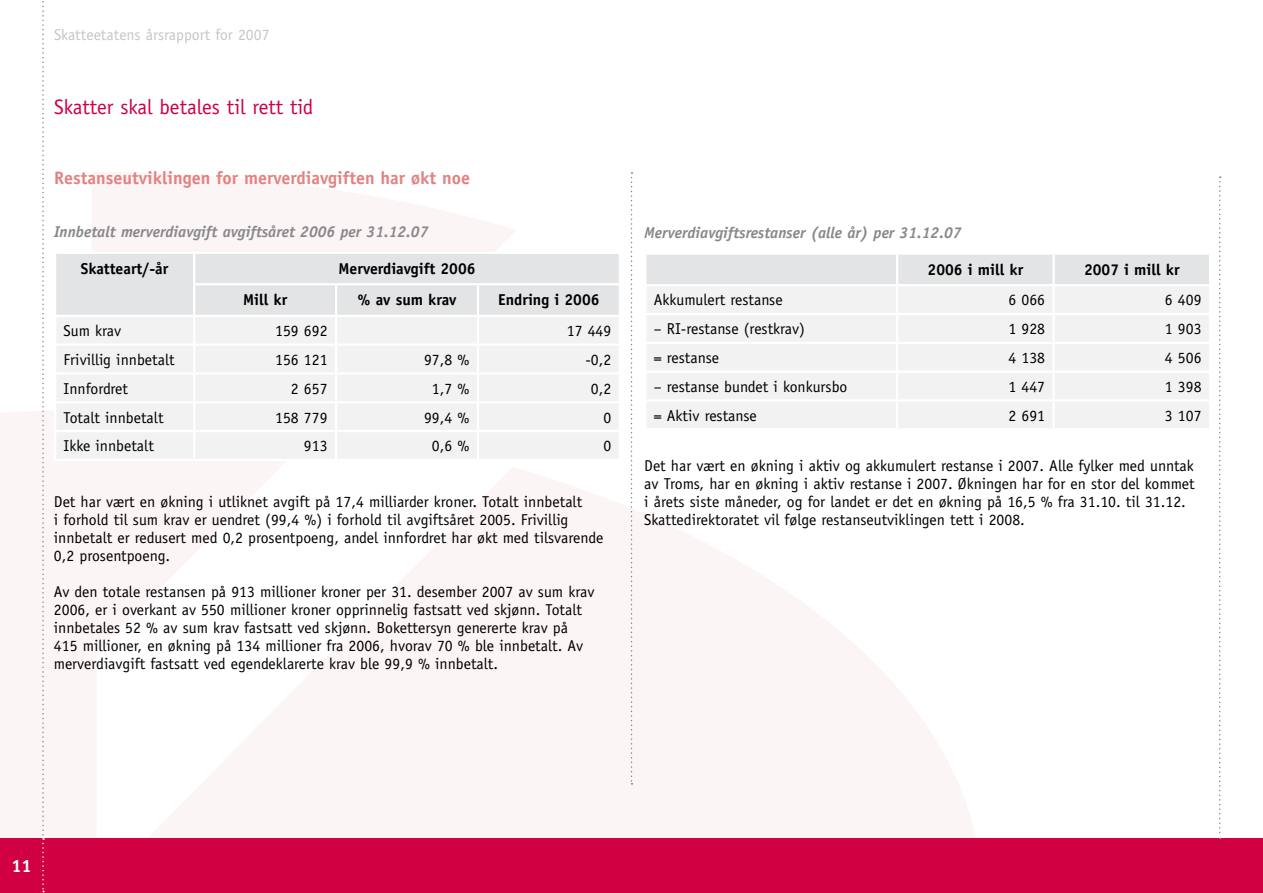
<style>
.page{position:relative;width:1263px;height:893px;background:#fff}
.page>*{position:absolute;margin:0;border:0;box-sizing:border-box;transform-origin:0 0}
.t1{font:21px "Officina Sans";color:#d00043}
.t2{font:700 18px "Officina Sans";color:#e28382}
.t3{font:700 18px "Officina Sans";color:#fff}
.t4{font:15.75px/18px "Officina Sans";color:#000}
.t5{font:italic 700 15.75px "Officina Sans";color:#87888a}
.t6{font:700 15.75px "Officina Sans";color:#000}
.t7{font:15.75px "Officina Sans";color:#c5c6c8}
</style>
<div class="page">
<div style="left:0;top:839px;width:1263px;height:54px;background:#d00043"></div>
<svg style="left:42px;top:1px;width:2px;height:891px"></svg>
<svg style="left:631px;top:172px;width:1px;height:613px"></svg>
<svg style="left:1219px;top:176px;width:2px;height:663px"></svg>
<div style="left:56px;top:254px;width:563px;height:61px;background:#e3e4e5"></div>
<div style="left:57px;top:317px;width:561px;height:142px;background:#f2f2f3"></div>
<hr style="left:193px;top:285px;width:2px;height:30px;background:#fff">
<hr style="left:193px;top:317px;width:2px;height:26px;background:#fff">
<hr style="left:193px;top:346px;width:2px;height:26px;background:#fff">
<hr style="left:193px;top:375px;width:2px;height:26px;background:#fff">
<hr style="left:193px;top:403px;width:2px;height:27px;background:#fff">
<hr style="left:193px;top:432px;width:2px;height:27px;background:#fff">
<hr style="left:193px;top:254px;width:2px;height:29px;background:#fff">
<hr style="left:335px;top:285px;width:2px;height:30px;background:#fff">
<hr style="left:477px;top:285px;width:2px;height:30px;background:#fff">
<hr style="left:193px;top:283px;width:143px;height:2px;background:#fff">
<hr style="left:336px;top:283px;width:142px;height:2px;background:#fff">
<hr style="left:478px;top:283px;width:143px;height:2px;background:#fff">
<hr style="left:335px;top:317px;width:2px;height:26px;background:#fff">
<hr style="left:477px;top:317px;width:2px;height:26px;background:#fff">
<hr style="left:54px;top:343px;width:140px;height:3px;background:#fff">
<hr style="left:194px;top:343px;width:142px;height:3px;background:#fff">
<hr style="left:336px;top:343px;width:142px;height:3px;background:#fff">
<hr style="left:335px;top:346px;width:2px;height:26px;background:#fff">
<hr style="left:478px;top:343px;width:143px;height:3px;background:#fff">
<hr style="left:477px;top:346px;width:2px;height:26px;background:#fff">
<hr style="left:54px;top:372px;width:140px;height:3px;background:#fff">
<hr style="left:194px;top:372px;width:142px;height:3px;background:#fff">
<hr style="left:336px;top:372px;width:142px;height:3px;background:#fff">
<hr style="left:335px;top:375px;width:2px;height:26px;background:#fff">
<hr style="left:478px;top:372px;width:143px;height:3px;background:#fff">
<hr style="left:477px;top:375px;width:2px;height:26px;background:#fff">
<hr style="left:54px;top:401px;width:140px;height:2px;background:#fff">
<hr style="left:194px;top:401px;width:142px;height:2px;background:#fff">
<hr style="left:336px;top:401px;width:142px;height:2px;background:#fff">
<hr style="left:335px;top:403px;width:2px;height:27px;background:#fff">
<hr style="left:478px;top:401px;width:143px;height:2px;background:#fff">
<hr style="left:477px;top:403px;width:2px;height:27px;background:#fff">
<hr style="left:54px;top:430px;width:140px;height:2px;background:#fff">
<hr style="left:194px;top:430px;width:142px;height:2px;background:#fff">
<hr style="left:336px;top:430px;width:142px;height:2px;background:#fff">
<hr style="left:335px;top:432px;width:2px;height:27px;background:#fff">
<hr style="left:478px;top:430px;width:143px;height:2px;background:#fff">
<hr style="left:477px;top:432px;width:2px;height:27px;background:#fff">
<div style="left:646px;top:255px;width:563px;height:29px;background:#e3e4e5"></div>
<div style="left:647px;top:287px;width:562px;height:141px;background:#f2f2f3"></div>
<hr style="left:896px;top:286px;width:2px;height:27px;background:#fff">
<hr style="left:896px;top:315px;width:2px;height:27px;background:#fff">
<hr style="left:896px;top:344px;width:2px;height:26px;background:#fff">
<hr style="left:896px;top:373px;width:2px;height:26px;background:#fff">
<hr style="left:896px;top:402px;width:2px;height:26px;background:#fff">
<hr style="left:896px;top:255px;width:2px;height:29px;background:#fff">
<hr style="left:1052px;top:255px;width:3px;height:29px;background:#fff">
<hr style="left:1052px;top:286px;width:3px;height:27px;background:#fff">
<hr style="left:644px;top:313px;width:253px;height:2px;background:#fff">
<hr style="left:897px;top:313px;width:157px;height:2px;background:#fff">
<hr style="left:1054px;top:313px;width:157px;height:2px;background:#fff">
<hr style="left:1052px;top:315px;width:3px;height:27px;background:#fff">
<hr style="left:644px;top:342px;width:253px;height:2px;background:#fff">
<hr style="left:897px;top:342px;width:157px;height:2px;background:#fff">
<hr style="left:1054px;top:342px;width:157px;height:2px;background:#fff">
<hr style="left:1052px;top:344px;width:3px;height:26px;background:#fff">
<hr style="left:644px;top:370px;width:253px;height:3px;background:#fff">
<hr style="left:897px;top:370px;width:157px;height:3px;background:#fff">
<hr style="left:1054px;top:370px;width:157px;height:3px;background:#fff">
<hr style="left:1052px;top:373px;width:3px;height:26px;background:#fff">
<hr style="left:644px;top:399px;width:253px;height:3px;background:#fff">
<hr style="left:897px;top:399px;width:157px;height:3px;background:#fff">
<hr style="left:1054px;top:399px;width:157px;height:3px;background:#fff">
<hr style="left:1052px;top:402px;width:3px;height:26px;background:#fff">
<p class="t7" style="left:54px;top:26px;width:217px">Skatteetatens årsrapport for 2007</p>
<h1 class="t1" style="left:54px;top:94px;width:261px">Skatter skal betales til rett tid</h1>
<p class="t2" style="left:54px;top:166px;width:418px">Restanseutviklingen for merverdiavgiften har økt noe</p>
<p class="t5" style="left:54px;top:222px;width:376px">Innbetalt merverdiavgift avgiftsåret 2006 per 31.12.07</p>
<p class="t6" style="left:81px;top:258px;width:89px">Skatteart/-år</p>
<p class="t6" style="left:338px;top:258px;width:139px">Merverdiavgift 2006</p>
<p class="t6" style="left:243px;top:290px;width:46px">Mill kr</p>
<p class="t6" style="left:357px;top:290px;width:101px">% av sum krav</p>
<p class="t6" style="left:498px;top:290px;width:103px">Endring i 2006</p>
<p class="t4" style="left:64px;top:322px;width:59px">Sum krav</p>
<p class="t4" style="left:275px;top:322px;width:54px">159 692</p>
<p class="t4" style="left:567px;top:322px;width:46px">17 449</p>
<p class="t4" style="left:64px;top:351px;width:113px">Frivillig innbetalt</p>
<p class="t4" style="left:275px;top:351px;width:54px">156 121</p>
<p class="t4" style="left:424px;top:351px;width:47px">97,8 %</p>
<p class="t4" style="left:585px;top:351px;width:27px">-0,2</p>
<p class="t4" style="left:64px;top:379px;width:66px">Innfordret</p>
<p class="t4" style="left:291px;top:379px;width:38px">2 657</p>
<p class="t4" style="left:432px;top:379px;width:39px">1,7 %</p>
<p class="t4" style="left:591px;top:379px;width:22px">0,2</p>
<p class="t4" style="left:64px;top:408px;width:101px">Totalt innbetalt</p>
<p class="t4" style="left:275px;top:408px;width:54px">158 779</p>
<p class="t4" style="left:424px;top:408px;width:47px">99,4 %</p>
<p class="t4" style="left:603px;top:408px;width:9px">0</p>
<p class="t4" style="left:64px;top:437px;width:92px">Ikke innbetalt</p>
<p class="t4" style="left:304px;top:437px;width:25px">913</p>
<p class="t4" style="left:432px;top:437px;width:39px">0,6 %</p>
<p class="t4" style="left:603px;top:437px;width:9px">0</p>
<p class="t4" style="left:54px;top:493px;width:551px">Det har vært en økning i utliknet avgift på 17,4 milliarder kroner. Totalt innbetalt<br>i forhold til sum krav er uendret (99,4 %) i forhold til avgiftsåret 2005. Frivillig innbetalt er redusert med 0,2 prosentpoeng, andel innfordret har økt med tilsvarende 0,2 prosentpoeng.</p>
<p class="t4" style="left:54px;top:583px;width:542px">Av den totale restansen på 913 millioner kroner per 31. desember 2007 av sum krav 2006, er i overkant av 550 millioner kroner opprinnelig fastsatt ved skjønn. Totalt innbetales 52 % av sum krav fastsatt ved skjønn. Bokettersyn genererte krav på 415 millioner, en økning på 134 millioner fra 2006, hvorav 70 % ble innbetalt. Av merverdiavgift fastsatt ved egendeklarerte krav ble 99,9 % innbetalt.</p>
<p class="t5" style="left:644px;top:223px;width:319px">Merverdiavgiftsrestanser (alle år) per 31.12.07</p>
<p class="t6" style="left:927px;top:259px;width:97px">2006 i mill kr</p>
<p class="t6" style="left:1084px;top:259px;width:97px">2007 i mill kr</p>
<p class="t4" style="left:654px;top:291px;width:130px">Akkumulert restanse</p>
<p class="t4" style="left:1008px;top:291px;width:38px">6 066</p>
<p class="t4" style="left:1165px;top:291px;width:38px">6 409</p>
<p class="t4" style="left:654px;top:320px;width:153px">– RI-restanse (restkrav)</p>
<p class="t4" style="left:1008px;top:320px;width:38px">1 928</p>
<p class="t4" style="left:1165px;top:320px;width:38px">1 903</p>
<p class="t4" style="left:654px;top:349px;width:67px">= restanse</p>
<p class="t4" style="left:1008px;top:349px;width:38px">4 138</p>
<p class="t4" style="left:1165px;top:349px;width:38px">4 506</p>
<p class="t4" style="left:654px;top:378px;width:195px">– restanse bundet i konkursbo</p>
<p class="t4" style="left:1008px;top:378px;width:38px">1 447</p>
<p class="t4" style="left:1165px;top:378px;width:38px">1 398</p>
<p class="t4" style="left:654px;top:406px;width:105px">= Aktiv restanse</p>
<p class="t4" style="left:1008px;top:406px;width:38px">2 691</p>
<p class="t4" style="left:1165px;top:406px;width:38px">3 107</p>
<p class="t4" style="left:644px;top:457px;width:552px">Det har vært en økning i aktiv og akkumulert restanse i 2007. Alle fylker med unntak av Troms, har en økning i aktiv restanse i 2007. Økningen har for en stor del kommet i årets siste måneder, og for landet er det en økning på 16,5 % fra 31.10. til 31.12.<br>Skattedirektoratet vil følge restanseutviklingen tett i 2008.</p>
<p class="t3" style="left:11px;top:854px;width:22px">11</p>
</div>
